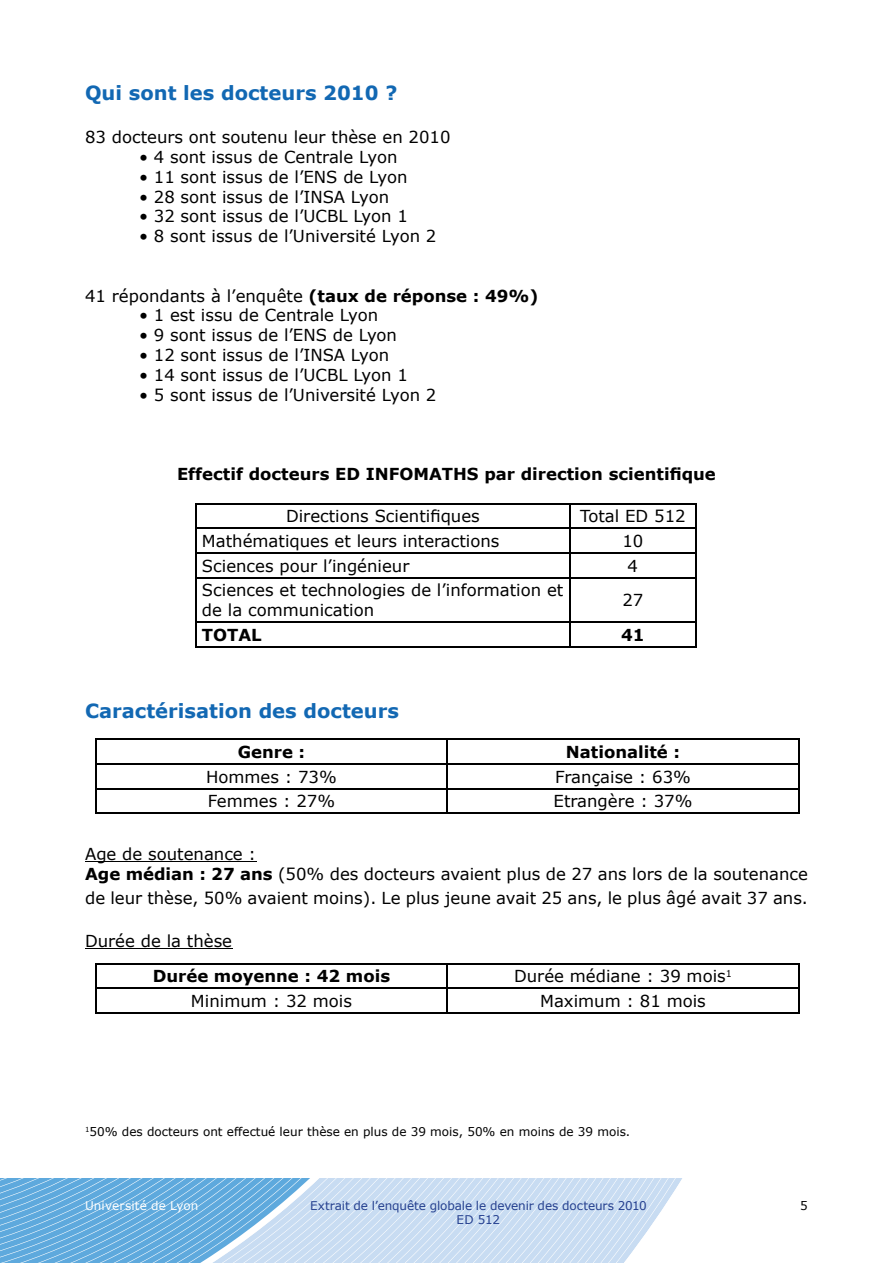
<style>
.page{position:relative;width:893px;height:1263px;background:#fff}
.page>*{position:absolute;margin:0;border:0;box-sizing:border-box;transform-origin:0 0}
.t1{font:700 19.5px "Verdana";color:#1268b3}
.t2{font:16.5px/19.8px "Verdana";color:#000}
.t3{font:700 16.5px "Verdana";color:#000}
.t4{font:12px "Verdana";color:#000}
.t5{font:12px/14.4px "Verdana";letter-spacing:-.01em;color:#25408f;text-align:center}
.t6{font:12px "Verdana";letter-spacing:.01em;color:#fff}
.s1{font-weight:700}
</style>
<div class="page">
<svg style="left:554px;top:1178px;width:128px;height:85px;fill:#c8dcf2"></svg>
<svg style="left:542px;top:1178px;width:12px;height:85px"></svg>
<svg style="left:0;top:1178px;width:530px;height:85px;background:#9ec8e9"></svg>
<hr style="left:85px;top:861px;width:171px;height:1px;background:#000">
<hr style="left:85px;top:948px;width:147px;height:1px;background:#000">
<hr style="left:195px;top:503px;width:375px;height:1px;background:#000">
<hr style="left:195px;top:504px;width:2px;height:23px;background:#000">
<hr style="left:570px;top:503px;width:126px;height:1px;background:#000">
<hr style="left:569px;top:504px;width:2px;height:23px;background:#000">
<hr style="left:195px;top:527px;width:375px;height:2px;background:#000">
<hr style="left:195px;top:529px;width:2px;height:23px;background:#000">
<hr style="left:570px;top:527px;width:126px;height:2px;background:#000">
<hr style="left:569px;top:529px;width:2px;height:23px;background:#000">
<hr style="left:195px;top:552px;width:375px;height:2px;background:#000">
<hr style="left:195px;top:554px;width:2px;height:23px;background:#000">
<hr style="left:570px;top:552px;width:126px;height:2px;background:#000">
<hr style="left:569px;top:554px;width:2px;height:23px;background:#000">
<svg style="left:695px;top:504px;width:1px;height:73px"></svg>
<hr style="left:195px;top:577px;width:375px;height:1px;background:#000">
<hr style="left:195px;top:578px;width:2px;height:43px;background:#000">
<hr style="left:570px;top:577px;width:126px;height:1px;background:#000">
<hr style="left:569px;top:578px;width:2px;height:43px;background:#000">
<hr style="left:695px;top:578px;width:1px;height:43px;background:#000">
<hr style="left:195px;top:621px;width:375px;height:2px;background:#000">
<hr style="left:195px;top:623px;width:2px;height:23px;background:#000">
<hr style="left:570px;top:621px;width:126px;height:2px;background:#000">
<hr style="left:569px;top:623px;width:2px;height:23px;background:#000">
<svg style="left:695px;top:623px;width:1px;height:23px"></svg>
<hr style="left:195px;top:646px;width:375px;height:1px;background:#000">
<hr style="left:570px;top:646px;width:126px;height:1px;background:#000">
<hr style="left:95px;top:739px;width:352px;height:1px;background:#000">
<hr style="left:447px;top:739px;width:352px;height:1px;background:#000">
<hr style="left:446px;top:740px;width:2px;height:23px;background:#000">
<hr style="left:95px;top:763px;width:352px;height:2px;background:#000">
<hr style="left:447px;top:763px;width:352px;height:2px;background:#000">
<hr style="left:446px;top:765px;width:2px;height:23px;background:#000">
<hr style="left:95px;top:788px;width:352px;height:1px;background:#000">
<svg style="left:95px;top:740px;width:1px;height:72px"></svg>
<hr style="left:447px;top:788px;width:352px;height:1px;background:#000">
<hr style="left:446px;top:789px;width:2px;height:23px;background:#000">
<svg style="left:798px;top:740px;width:1px;height:72px"></svg>
<hr style="left:95px;top:812px;width:352px;height:2px;background:#000">
<hr style="left:447px;top:812px;width:352px;height:2px;background:#000">
<hr style="left:95px;top:963px;width:352px;height:1px;background:#000">
<hr style="left:447px;top:963px;width:352px;height:1px;background:#000">
<hr style="left:446px;top:964px;width:2px;height:23px;background:#000">
<hr style="left:95px;top:987px;width:352px;height:2px;background:#000">
<svg style="left:95px;top:964px;width:1px;height:48px"></svg>
<hr style="left:447px;top:987px;width:352px;height:2px;background:#000">
<hr style="left:446px;top:989px;width:2px;height:23px;background:#000">
<svg style="left:798px;top:964px;width:1px;height:48px"></svg>
<hr style="left:95px;top:1012px;width:352px;height:2px;background:#000">
<hr style="left:447px;top:1012px;width:352px;height:2px;background:#000">
<p class="t1" style="left:85px;top:80px;width:314px">Qui sont les docteurs 2010 ?</p>
<p class="t2" style="left:85px;top:127px;width:367px">83 docteurs ont soutenu leur thèse en 2010</p>
<p class="t2" style="left:139px;top:147px;width:260px">• 4 sont issus de Centrale Lyon</p>
<p class="t2" style="left:139px;top:166px;width:270px">• 11 sont issus de l’ENS de Lyon</p>
<p class="t2" style="left:139px;top:186px;width:252px">• 28 sont issus de l’INSA Lyon</p>
<p class="t2" style="left:139px;top:206px;width:270px">• 32 sont issus de l’UCBL Lyon 1</p>
<p class="t2" style="left:139px;top:226px;width:299px">• 8 sont issus de l’Université Lyon 2</p>
<p class="t2" style="left:85px;top:285px;width:455px">41 répondants à l’enquête <span class="s1">(taux de réponse : 49%)</span></p>
<p class="t2" style="left:139px;top:305px;width:241px">• 1 est issu de Centrale Lyon</p>
<p class="t2" style="left:139px;top:325px;width:260px">• 9 sont issus de l’ENS de Lyon</p>
<p class="t2" style="left:139px;top:345px;width:252px">• 12 sont issus de l’INSA Lyon</p>
<p class="t2" style="left:139px;top:364px;width:270px">• 14 sont issus de l’UCBL Lyon 1</p>
<p class="t2" style="left:139px;top:384px;width:299px">• 5 sont issus de l’Université Lyon 2</p>
<p class="t3" style="left:177px;top:463px;width:540px">Effectif docteurs ED INFOMATHS par direction scientifique</p>
<p class="t2" style="left:286px;top:506px;width:195px">Directions Scientifiques</p>
<p class="t2" style="left:580px;top:506px;width:107px">Total ED 512</p>
<p class="t2" style="left:202px;top:530px;width:299px">Mathématiques et leurs interactions</p>
<p class="t2" style="left:622px;top:530px;width:22px">10</p>
<p class="t2" style="left:202px;top:555px;width:209px">Sciences pour l’ingénieur</p>
<p class="t2" style="left:628px;top:555px;width:12px">4</p>
<p class="t2" style="left:202px;top:580px;width:363px">Sciences et technologies de l’information et de la communication</p>
<p class="t2" style="left:622px;top:590px;width:22px">27</p>
<p class="t3" style="left:202px;top:624px;width:61px">TOTAL</p>
<p class="t3" style="left:621px;top:624px;width:25px">41</p>
<p class="t1" style="left:85px;top:698px;width:315px">Caractérisation des docteurs</p>
<p class="t3" style="left:238px;top:741px;width:69px">Genre :</p>
<p class="t3" style="left:566px;top:741px;width:116px">Nationalité :</p>
<p class="t2" style="left:206px;top:766px;width:132px">Hommes : 73%</p>
<p class="t2" style="left:555px;top:766px;width:137px">Française : 63%</p>
<p class="t2" style="left:208px;top:791px;width:129px">Femmes : 27%</p>
<p class="t2" style="left:554px;top:791px;width:140px">Etrangère : 37%</p>
<p class="t2" style="left:85px;top:844px;width:724px">Age de soutenance :<br><span class="s1">Age médian : 27 ans</span> (50% des docteurs avaient plus de 27 ans lors de la soutenance</p>
<p class="t2" style="left:85px;top:887px;width:724px">de leur thèse, 50% avaient moins). Le plus jeune avait 25 ans, le plus âgé avait 37 ans.</p>
<p class="t2" style="left:85px;top:930px;width:149px">Durée de la thèse</p>
<p class="t3" style="left:153px;top:966px;width:239px">Durée moyenne : 42 mois</p>
<p class="t2" style="left:514px;top:966px;width:219px">Durée médiane : 39 mois<sup>1</sup></p>
<p class="t2" style="left:191px;top:990px;width:163px">Minimum : 32 mois</p>
<p class="t2" style="left:540px;top:990px;width:167px">Maximum : 81 mois</p>
<p class="t4" style="left:85px;top:1124px;width:547px"><sup>1</sup>50% des docteurs ont effectué leur thèse en plus de 39 mois, 50% en moins de 39 mois.</p>
<p class="t6" style="left:85px;top:1198px;width:115px">Université de Lyon</p>
<p class="t5" style="left:310px;top:1198px;width:338px">Extrait de l’enquête globale le devenir des docteurs 2010<br>ED 512</p>
<p class="t4" style="left:800px;top:1198px;width:9px">5</p>
</div>
